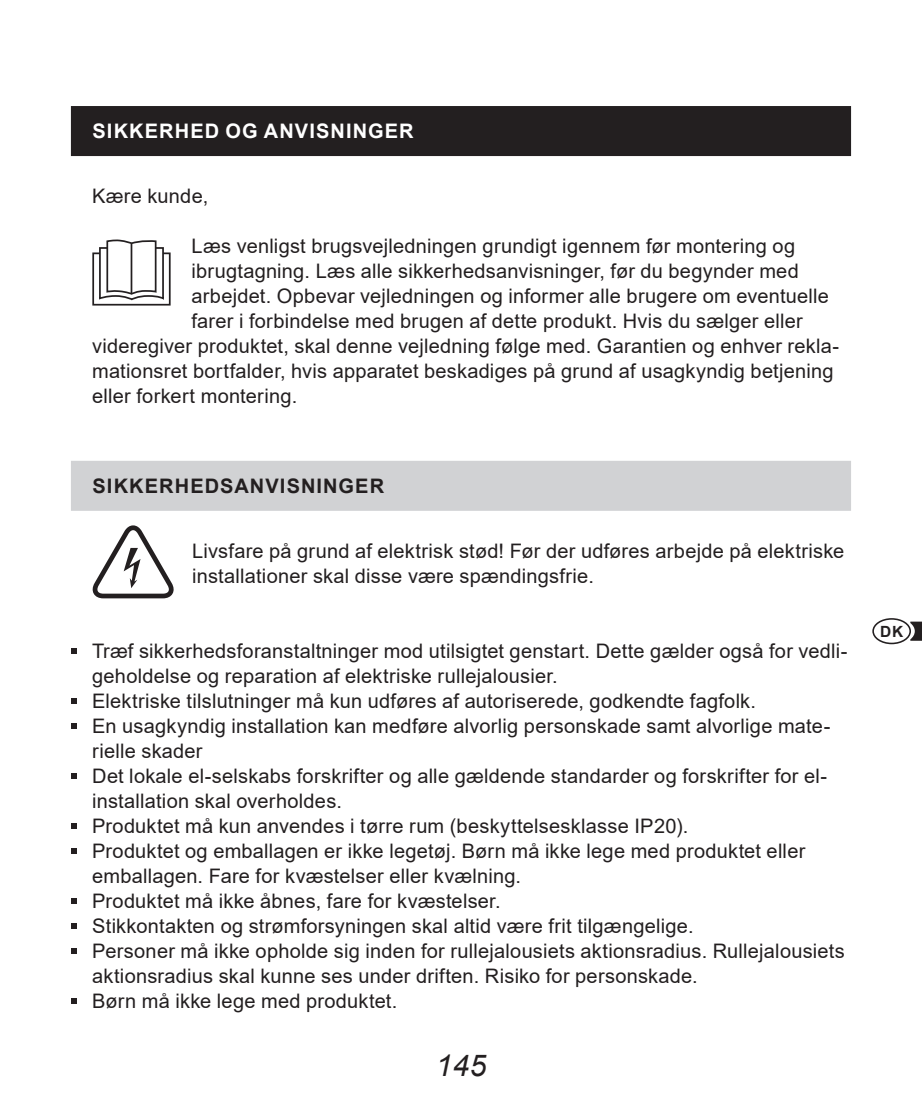
<style>
.page{position:relative;width:922px;height:1099px;background:#fff}
.page>*{position:absolute;margin:0;border:0;box-sizing:border-box;transform-origin:0 0}
.t1{font:italic 30px "Arial";color:#231f20}
._02_Text{font:20px/25px "Arial";letter-spacing:.01em;color:#231f20}
._02_Headline_schwarz{font:700 20px "Arial";letter-spacing:.055em;color:#fff}
._02_Headline_grau{font:700 20px "Arial";letter-spacing:.055em;color:#231f20}
.t2{font:700 15.5px "Arial";color:#231f20}
</style>
<div class="page">
<svg style="left:910px;top:621px;width:11px;height:19px"></svg>
<div style="left:872px;top:618px;width:38px;height:26px;border:2px solid #231f20;border-radius:50%"></div>
<div style="left:71px;top:106px;width:779px;height:50px;background:#231f20"></div>
<div style="left:71px;top:461px;width:779px;height:50px;background:#d1d2d4"></div>
<svg style="left:71px;top:648px;width:6px;height:6px"></svg>
<svg style="left:71px;top:698px;width:6px;height:6px"></svg>
<svg style="left:71px;top:723px;width:6px;height:6px"></svg>
<svg style="left:71px;top:773px;width:6px;height:6px"></svg>
<svg style="left:71px;top:823px;width:6px;height:6px"></svg>
<svg style="left:71px;top:848px;width:6px;height:6px"></svg>
<svg style="left:71px;top:898px;width:6px;height:6px"></svg>
<svg style="left:71px;top:923px;width:6px;height:6px"></svg>
<svg style="left:71px;top:948px;width:6px;height:6px"></svg>
<svg style="left:71px;top:998px;width:6px;height:6px"></svg>
<div style="left:92px;top:252px;width:78px;height:53px;border:2px solid #231f20"></div>
<svg style="left:98px;top:239px;width:67px;height:62px"></svg>
<hr style="left:131px;top:243px;width:1px;height:51px;background:#231f20">
<svg style="left:93px;top:525px;width:81px;height:74px"></svg>
<p class="_02_Headline_schwarz" style="left:92px;top:117px;width:322px">SIKKERHED OG ANVISNINGER</p>
<p class="_02_Text" style="left:92px;top:183px;width:118px">Kære kunde,</p>
<p class="_02_Text" style="left:191px;top:233px;width:605px">Læs venligst brugsvejledningen grundigt igennem før montering og</p>
<p class="_02_Text" style="left:191px;top:258px;width:608px">ibrugtagning. Læs alle sikkerhedsanvisninger, før du begynder med</p>
<p class="_02_Text" style="left:191px;top:283px;width:639px">arbejdet. Opbevar vejledningen og informer alle brugere om eventuelle</p>
<p class="_02_Text" style="left:191px;top:308px;width:612px">farer i forbindelse med brugen af dette produkt. Hvis du sælger eller</p>
<p class="_02_Text" style="left:92px;top:333px;width:748px">videregiver produktet, skal denne vejledning følge med. Garantien og enhver rekla-</p>
<p class="_02_Text" style="left:92px;top:358px;width:742px">mationsret bortfalder, hvis apparatet beskadiges på grund af usagkyndig betjening</p>
<p class="_02_Text" style="left:92px;top:383px;width:206px">eller forkert montering.</p>
<p class="_02_Headline_grau" style="left:92px;top:472px;width:293px">SIKKERHEDSANVISNINGER</p>
<p class="_02_Text" style="left:192px;top:538px;width:653px">Livsfare på grund af elektrisk stød! Før der udføres arbejde på elektriske installationer skal disse være spændingsfrie.</p>
<p class="_02_Text" style="left:92px;top:638px;width:756px">Træf sikkerhedsforanstaltninger mod utilsigtet genstart. Dette gælder også for vedli&shy;geholdelse og reparation af elektriske rullejalousier.</p>
<p class="_02_Text" style="left:92px;top:688px;width:665px">Elektriske tilslutninger må kun udføres af autoriserede, godkendte fagfolk.</p>
<p class="_02_Text" style="left:92px;top:713px;width:739px">En usagkyndig installation kan medføre alvorlig personskade samt alvorlige mate&shy;rielle skader</p>
<p class="_02_Text" style="left:92px;top:763px;width:736px">Det lokale el-selskabs forskrifter og alle gældende standarder og forskrifter for el&shy;installation skal overholdes.</p>
<p class="_02_Text" style="left:92px;top:813px;width:597px">Produktet må kun anvendes i tørre rum (beskyttelsesklasse IP20).</p>
<p class="_02_Text" style="left:92px;top:838px;width:714px">Produktet og emballagen er ikke legetøj. Børn må ikke lege med produktet eller emballagen. Fare for kvæstelser eller kvælning.</p>
<p class="_02_Text" style="left:92px;top:888px;width:410px">Produktet må ikke åbnes, fare for kvæstelser.</p>
<p class="_02_Text" style="left:92px;top:913px;width:602px">Stikkontakten og strømforsyningen skal altid være frit tilgængelige.</p>
<p class="_02_Text" style="left:92px;top:938px;width:753px">Personer må ikke opholde sig inden for rullejalousiets aktionsradius. Rullejalousiets aktionsradius skal kunne ses under driften. Risiko for personskade.</p>
<p class="_02_Text" style="left:92px;top:988px;width:306px">Børn må ikke lege med produktet.</p>
<h1 class="t1" style="left:436px;top:1045px;width:52px">145</h1>
<p class="t2" style="left:879px;top:620px;width:25px">DK</p>
</div>
